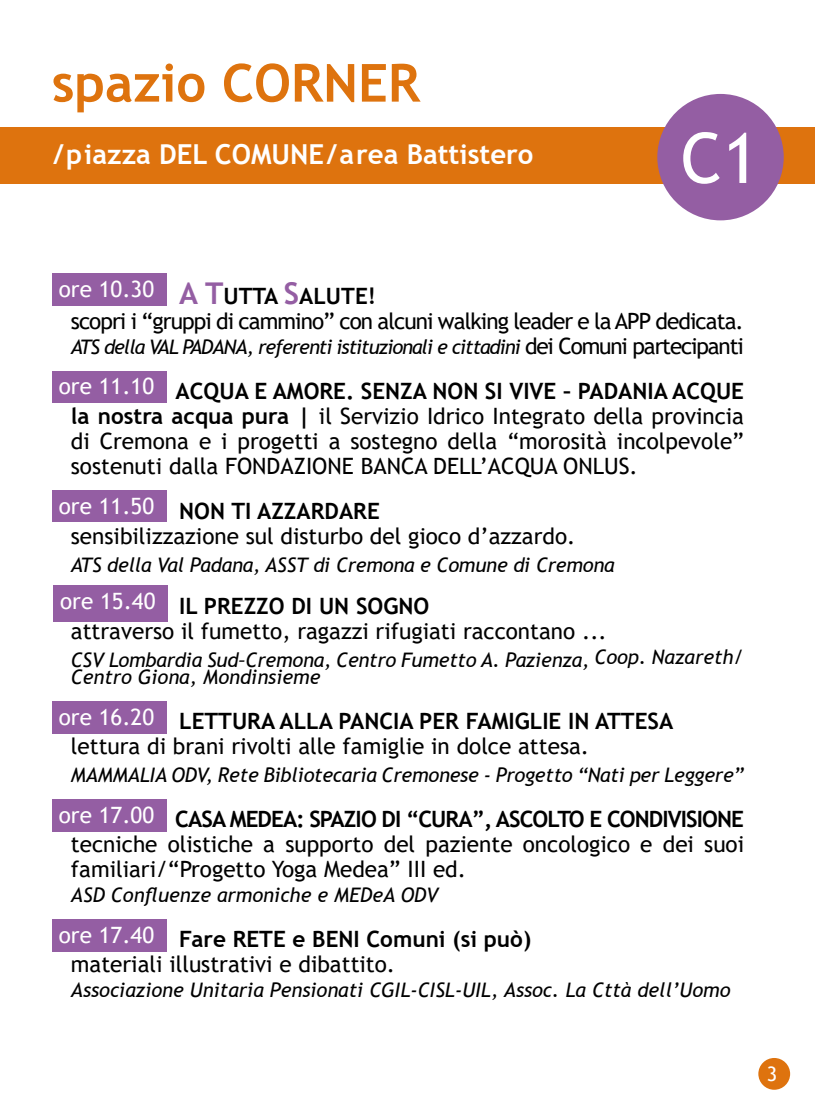
<style>
.page{position:relative;width:815px;height:1120px;background:#fff}
.page>*{position:absolute;margin:0;border:0;box-sizing:border-box;transform-origin:0 0}
.t1{font:70px "Trebuchet MS";color:#fff}
.t2{font:700 52.5px "Trebuchet MS";color:#de730e}
.t3{font:700 27.5px "Trebuchet MS";color:#fff}
.t4{font:22.5px/25px "Trebuchet MS";color:#000;text-align:justify}
.t5{font:700 22.5px "Trebuchet MS";color:#000}
.t6{font:22.5px/25px "Trebuchet MS";letter-spacing:-.04em;color:#000}
.t7{font:22.5px "Trebuchet MS";color:#fff}
.t8{font:700 22.5px "Trebuchet MS";letter-spacing:-.04em;color:#000}
.t9{font:italic 20px/17.5px "Trebuchet MS";letter-spacing:-.01em;color:#000}
.t10{font:italic 20px "Trebuchet MS";letter-spacing:-.05em;color:#000}
.t11{font:20px "Trebuchet MS";color:#fff}
.s1{font-weight:700;font-size:30px;color:#945ea3}
.s2{font-weight:700}
.s3{font-style:normal;font-size:22.5px}
</style>
<div class="page">
<div style="left:758px;top:1058px;width:32px;height:31px;background:#de730e;border-radius:50%"></div>
<div style="left:0;top:128px;width:815px;height:56px;background:#de730e"></div>
<div style="left:657px;top:94px;width:127px;height:126px;background:#945ea3;border-radius:50%"></div>
<div style="left:52px;top:274px;width:114px;height:32px;background:#945ea3"></div>
<div style="left:52px;top:701px;width:114px;height:32px;background:#945ea3"></div>
<div style="left:52px;top:371px;width:114px;height:31px;background:#945ea3"></div>
<div style="left:53px;top:585px;width:115px;height:36px;background:#945ea3"></div>
<div style="left:52px;top:490px;width:114px;height:32px;background:#945ea3"></div>
<div style="left:52px;top:799px;width:114px;height:32px;background:#945ea3"></div>
<div style="left:52px;top:919px;width:114px;height:33px;background:#945ea3"></div>
<h2 class="t2" style="left:52px;top:50px;width:370px">spazio CORNER</h2>
<p class="t3" style="left:53px;top:137px;width:482px">/piazza DEL COMUNE/area Battistero</p>
<h1 class="t1" style="left:680px;top:114px;width:80px">C1</h1>
<p class="t7" style="left:59px;top:275px;width:97px">ore 10.30</p>
<p class="t6" style="left:71px;top:284px;width:675px;text-indent:108px"><span class="s1">A T</span><span class="s2">UTTA</span> <span class="s1">S</span><span class="s2">ALUTE!<br></span>scopri i “gruppi di cammino” con alcuni walking leader e la APP dedicata.</p>
<p class="t10" style="left:71px;top:335px;width:675px">ATS della VAL PADANA, referenti istituzionali e cittadini <span class="s3">dei Comuni partecipanti</span></p>
<p class="t4" style="left:71px;top:379px;width:675px;text-indent:105px"><span class="s2">ACQUA E AMORE. SENZA NON SI VIVE – PADANIA ACQUE la nostra acqua pura |</span> il Servizio Idrico Integrato della provincia di Cremona e i progetti a sostegno della “morosità incolpevole” sostenuti dalla FONDAZIONE BANCA DELL’ACQUA ONLUS.</p>
<p class="t5" style="left:179px;top:497px;width:202px">NON TI AZZARDARE</p>
<p class="t4" style="left:71px;top:524px;width:506px">sensibilizzazione sul disturbo del gioco d’azzardo.</p>
<p class="t9" style="left:71px;top:556px;width:545px">ATS della Val Padana, ASST di Cremona e Comune di Cremona</p>
<p class="t5" style="left:179px;top:592px;width:252px">IL PREZZO DI UN SOGNO</p>
<p class="t4" style="left:71px;top:619px;width:537px">attraverso il fumetto, ragazzi rifugiati raccontano ...</p>
<p class="t9" style="left:71px;top:651px;width:675px">CSV Lombardia Sud–Cremona, Centro Fumetto A. Pazienza, Coop. Nazareth/<br>Centro Giona, Mondinsieme</p>
<p class="t5" style="left:179px;top:707px;width:496px">LETTURA ALLA PANCIA PER FAMIGLIE IN ATTESA</p>
<p class="t4" style="left:71px;top:734px;width:520px">lettura di brani rivolti alle famiglie in dolce attesa.</p>
<p class="t9" style="left:71px;top:766px;width:675px">MAMMALIA ODV, Rete Bibliotecaria Cremonese - Progetto “Nati per Leggere”</p>
<p class="t8" style="left:175px;top:805px;width:570px">CASA MEDEA: SPAZIO DI “CURA”, ASCOLTO E CONDIVISIONE</p>
<p class="t4" style="left:71px;top:831px;width:675px">tecniche olistiche a supporto del paziente oncologico e dei suoi familiari/“Progetto Yoga Medea” III ed.</p>
<p class="t9" style="left:71px;top:886px;width:369px">ASD Confluenze armoniche e MEDeA ODV</p>
<p class="t5" style="left:179px;top:925px;width:354px">Fare RETE e BENI Comuni (si può)</p>
<p class="t4" style="left:71px;top:951px;width:326px">materiali illustrativi e dibattito.</p>
<p class="t9" style="left:71px;top:981px;width:661px">Associazione Unitaria Pensionati CGIL-CISL-UIL, Assoc. La Cttà dell’Uomo</p>
<p class="t7" style="left:59px;top:372px;width:97px">ore 11.10</p>
<p class="t7" style="left:59px;top:492px;width:97px">ore 11.50</p>
<p class="t7" style="left:60px;top:587px;width:97px">ore 15.40</p>
<p class="t7" style="left:59px;top:703px;width:97px">ore 16.20</p>
<p class="t7" style="left:59px;top:801px;width:97px">ore 17.00</p>
<p class="t7" style="left:59px;top:921px;width:97px">ore 17.40</p>
<p class="t11" style="left:767px;top:1061px;width:12px">3</p>
</div>
